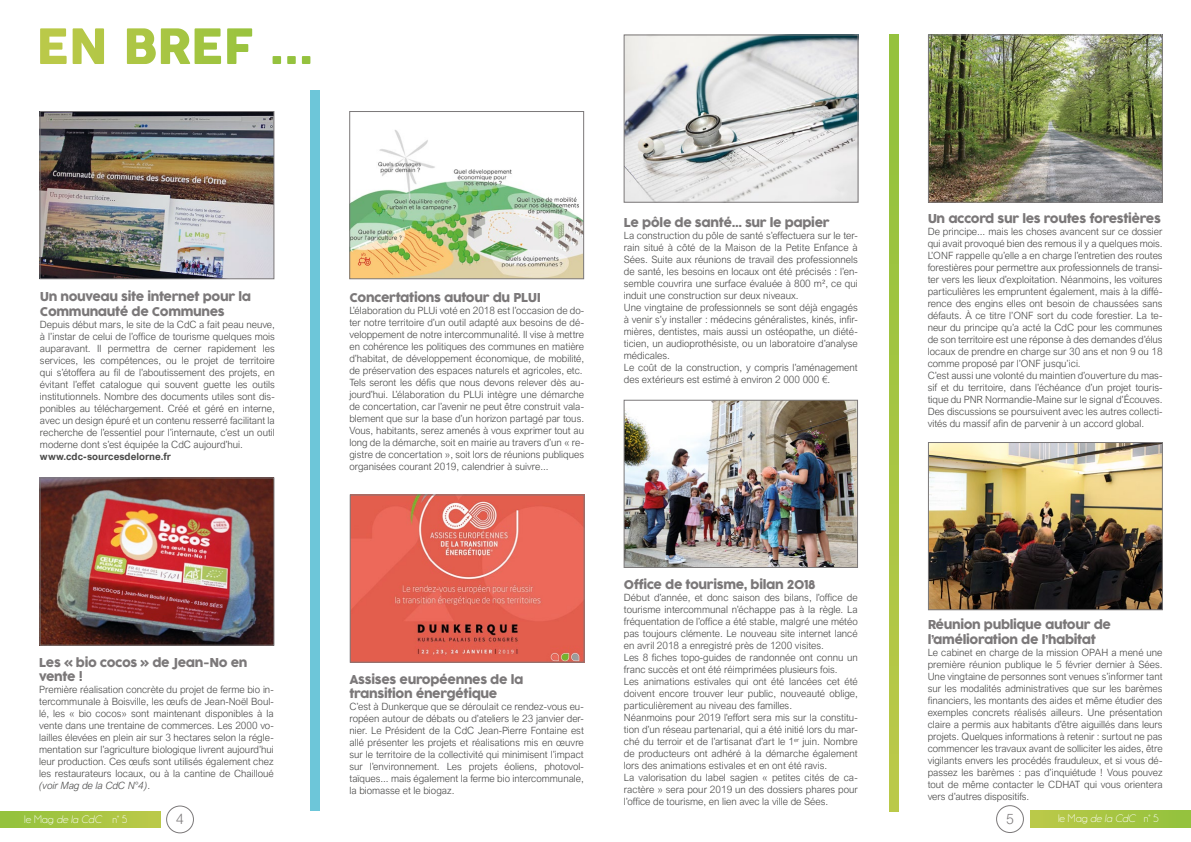
<style>
.page{position:relative;width:1191px;height:842px;background:#fff}
.page>*{position:absolute;margin:0;border:0;box-sizing:border-box;transform-origin:0 0}
.t1{font:300 14px "Arial Nova";color:#7b7879}
.t2{font:12px/14.4px "COCOGOOSE";letter-spacing:-.03em;color:#7b7879}
.t3{font:11px "Champagne&Limousines";color:#fff}
.t4{font:300 10px/12px "Arial Nova";color:#4a4a49;text-align:justify}
.t5{font:700 10px "Arial Nova";color:#4a4a49}
.s1{font-style:italic}
</style>
<div class="page">
<div style="left:996px;top:805px;width:27px;height:28px;border:1px solid #7b7879;border-radius:50%"></div>
<div style="left:166px;top:806px;width:28px;height:27px;border:1px solid #7b7879;border-radius:50%"></div>
<div style="left:0;top:811px;width:160px;height:17px;background:linear-gradient(to right,#92c23d,#bcc949)"></div>
<div style="left:1030px;top:811px;width:161px;height:16px;background:linear-gradient(to right,#bcc949,#92c23d)"></div>
<img style="left:42px;top:113px;width:230px;height:164px">
<div style="left:40px;top:111px;width:234px;height:168px;border:1px solid #7b7879"></div>
<svg style="left:127px;top:28px;width:125px;height:36px"></svg>
<div style="left:310px;top:91px;width:10px;height:720px;background:#6dc6d9"></div>
<svg style="left:889px;top:35px;width:9px;height:776px;background:#a6c542"></svg>
<img style="left:626px;top:402px;width:229px;height:164px">
<div style="left:624px;top:400px;width:233px;height:168px;border:1px solid #7b7879"></div>
<img style="left:930px;top:444px;width:230px;height:164px">
<div style="left:928px;top:442px;width:234px;height:168px;border:1px solid #7b7879"></div>
<img style="left:930px;top:37px;width:230px;height:163px">
<div style="left:928px;top:35px;width:234px;height:167px;border:1px solid #7b7879"></div>
<img style="left:626px;top:37px;width:230px;height:163px">
<div style="left:624px;top:35px;width:234px;height:167px;border:1px solid #7b7879"></div>
<img style="left:352px;top:497px;width:230px;height:163px">
<div style="left:350px;top:495px;width:234px;height:167px;border:1px solid #7b7879"></div>
<img style="left:42px;top:480px;width:230px;height:163px">
<div style="left:40px;top:478px;width:234px;height:167px;border:1px solid #7b7879"></div>
<img style="left:351px;top:130px;width:231px;height:147px">
<div style="left:349px;top:111px;width:235px;height:168px;border:1px solid #7b7879"></div>
<p class="t2" style="left:40px;top:290px;width:212px">Un nouveau site internet pour la<br>Communauté de Communes</p>
<p class="t4" style="left:40px;top:318px;width:236px">Depuis début mars, le site de la CdC a fait peau neuve, à l’instar de celui de l’office de tourisme quelques mois auparavant. Il permettra de cerner rapidement les services, les compétences, ou le projet de territoire qui s’étoffera au fil de l’aboutissement des projets, en évitant l’effet catalogue qui souvent guette les outils institutionnels. Nombre des documents utiles sont dis&shy;ponibles au téléchargement. Créé et géré en interne, avec un design épuré et un contenu resserré facilitant la recherche de l’essentiel pour l’internaute, c’est un outil moderne dont s’est équipée la CdC aujourd’hui.</p>
<p class="t5" style="left:40px;top:450px;width:133px">www.cdc-sourcesdelorne.fr</p>
<p class="t2" style="left:39px;top:655px;width:210px">Les « bio cocos » de Jean-No en vente !</p>
<p class="t4" style="left:39px;top:683px;width:236px">Première réalisation concrète du projet de ferme bio in&shy;tercommunale à Boisville, les œufs de Jean-Noël Boul&shy;lé, les « bio cocos» sont maintenant disponibles à la vente dans une trentaine de commerces. Les 2000 vo&shy;lailles élevées en plein air sur 3 hectares selon la régle&shy;mentation sur l’agriculture biologique livrent aujourd’hui leur production. Ces œufs sont utilisés également chez les restaurateurs locaux, ou à la cantine de Chailloué <span class="s1">(voir Mag de la CdC N°4)</span>.</p>
<p class="t2" style="left:349px;top:290px;width:193px">Concertations autour du PLUI</p>
<p class="t4" style="left:349px;top:304px;width:236px;text-align:left">L’élaboration du PLUi voté en 2018 est l’occasion de do&shy;ter notre territoire d’un outil adapté aux besoins de dé&shy;veloppement de notre intercommunalité. Il vise à mettre en cohérence les politiques des communes en matière d’habitat, de développement économique, de mobilité, de préservation des espaces naturels et agricoles, etc.<br>Tels seront les défis que nous devons relever dès au&shy;jourd’hui. L’élaboration du PLUi intègre une démarche de concertation, car l’avenir ne peut être construit vala&shy;blement que sur la base d’un horizon partagé par tous.<br>Vous, habitants, serez amenés à vous exprimer tout au long de la démarche, soit en mairie au travers d’un « re&shy;gistre de concertation », soit lors de réunions publiques organisées courant 2019, calendrier à suivre...</p>
<p class="t2" style="left:624px;top:216px;width:207px">Le pôle de santé... sur le papier</p>
<p class="t4" style="left:624px;top:229px;width:235px;text-align:left">La construction du pôle de santé s’effectuera sur le ter&shy;rain situé à côté de la Maison de la Petite Enfance à Sées. Suite aux réunions de travail des professionnels de santé, les besoins en locaux ont été précisés : l’en&shy;semble couvrira une surface évaluée à 800 m², ce qui induit une construction sur deux niveaux.<br>Une vingtaine de professionnels se sont déjà engagés à venir s’y installer : médecins généralistes, kinés, infir&shy;mières, dentistes, mais aussi un ostéopathe, un diété&shy;ticien, un audioprothésiste, ou un laboratoire d’analyse médicales.<br>Le coût de la construction, y compris l’aménagement des extérieurs est estimé à environ 2 000 000 €.</p>
<p class="t2" style="left:349px;top:672px;width:175px">Assises européennes de la transition énergétique</p>
<p class="t4" style="left:349px;top:700px;width:236px">C’est à Dunkerque que se déroulait ce rendez-vous eu&shy;ropéen autour de débats ou d’ateliers le 23 janvier der&shy;nier. Le Président de la CdC Jean-Pierre Fontaine est allé présenter les projets et réalisations mis en œuvre sur le territoire de la collectivité qui minimisent l’impact sur l’environnement. Les projets éoliens, photovol&shy;taïques... mais également la ferme bio intercommunale, la biomasse et le biogaz.</p>
<p class="t2" style="left:624px;top:578px;width:193px">Office de tourisme, bilan 2018</p>
<p class="t4" style="left:624px;top:592px;width:235px;text-align:left">Début d’année, et donc saison des bilans, l’office de tourisme intercommunal n’échappe pas à la règle. La fréquentation de l’office a été stable, malgré une météo pas toujours clémente. Le nouveau site internet lancé en avril 2018 a enregistré près de 1200 visites.<br>Les 8 fiches topo-guides de randonnée ont connu un franc succès et ont été réimprimées plusieurs fois.<br>Les animations estivales qui ont été lancées cet été doivent encore trouver leur public, nouveauté oblige, particulièrement au niveau des familles.<br>Néanmoins pour 2019 l’effort sera mis sur la constitu&shy;tion d’un réseau partenarial, qui a été initié lors du mar&shy;ché du terroir et de l’artisanat d’art le 1<sup>er</sup> juin. Nombre de producteurs ont adhéré à la démarche également lors des animations estivales et en ont été ravis.<br>La valorisation du label sagien « petites cités de ca&shy;ractère » sera pour 2019 un des dossiers phares pour l’office de tourisme, en lien avec la ville de Sées.</p>
<p class="t2" style="left:927px;top:212px;width:235px">Un accord sur les routes forestières</p>
<p class="t4" style="left:927px;top:225px;width:236px;text-align:left">De principe... mais les choses avancent sur ce dossier qui avait provoqué bien des remous il y a quelques mois.<br>L’ONF rappelle qu’elle a en charge l’entretien des routes forestières pour permettre aux professionnels de transi&shy;ter vers les lieux d’exploitation. Néanmoins, les voitures particulières les empruntent également, mais à la diffé&shy;rence des engins elles ont besoin de chaussées sans défauts. À ce titre l’ONF sort du code forestier. La te&shy;neur du principe qu’a acté la CdC pour les communes de son territoire est une réponse à des demandes d’élus locaux de prendre en charge sur 30 ans et non 9 ou 18 comme proposé par l’ONF jusqu’ici.<br>C’est aussi une volonté du maintien d’ouverture du mas&shy;sif et du territoire, dans l’échéance d’un projet touris&shy;tique du PNR Normandie-Maine sur le signal d’Écouves.<br>Des discussions se poursuivent avec les autres collecti&shy;vités du massif afin de parvenir à un accord global.</p>
<p class="t2" style="left:927px;top:618px;width:185px">Réunion publique autour de l’amélioration de l’habitat</p>
<p class="t4" style="left:927px;top:646px;width:236px">Le cabinet en charge de la mission OPAH a mené une première réunion publique le 5 février dernier à Sées.<br>Une vingtaine de personnes sont venues s’informer tant sur les modalités administratives que sur les barèmes financiers, les montants des aides et même étudier des exemples concrets réalisés ailleurs. Une présentation claire a permis aux habitants d’être aiguillés dans leurs projets. Quelques informations à retenir : surtout ne pas commencer les travaux avant de solliciter les aides, être vigilants envers les procédés frauduleux, et si vous dé&shy;passez les barèmes : pas d’inquiétude ! Vous pouvez tout de même contacter le CDHAT qui vous orientera vers d’autres dispositifs.</p>
<p class="t3" style="left:24px;top:813px;width:105px">le Mag <span class="s1">de la CdC</span> n° 5</p>
<h1 class="t1" style="left:176px;top:811px;width:9px">4</h1>
<h1 class="t1" style="left:1006px;top:811px;width:9px">5</h1>
<p class="t3" style="left:1058px;top:813px;width:102px">le Mag <span class="s1">de la CdC</span> n° 5</p>
</div>
